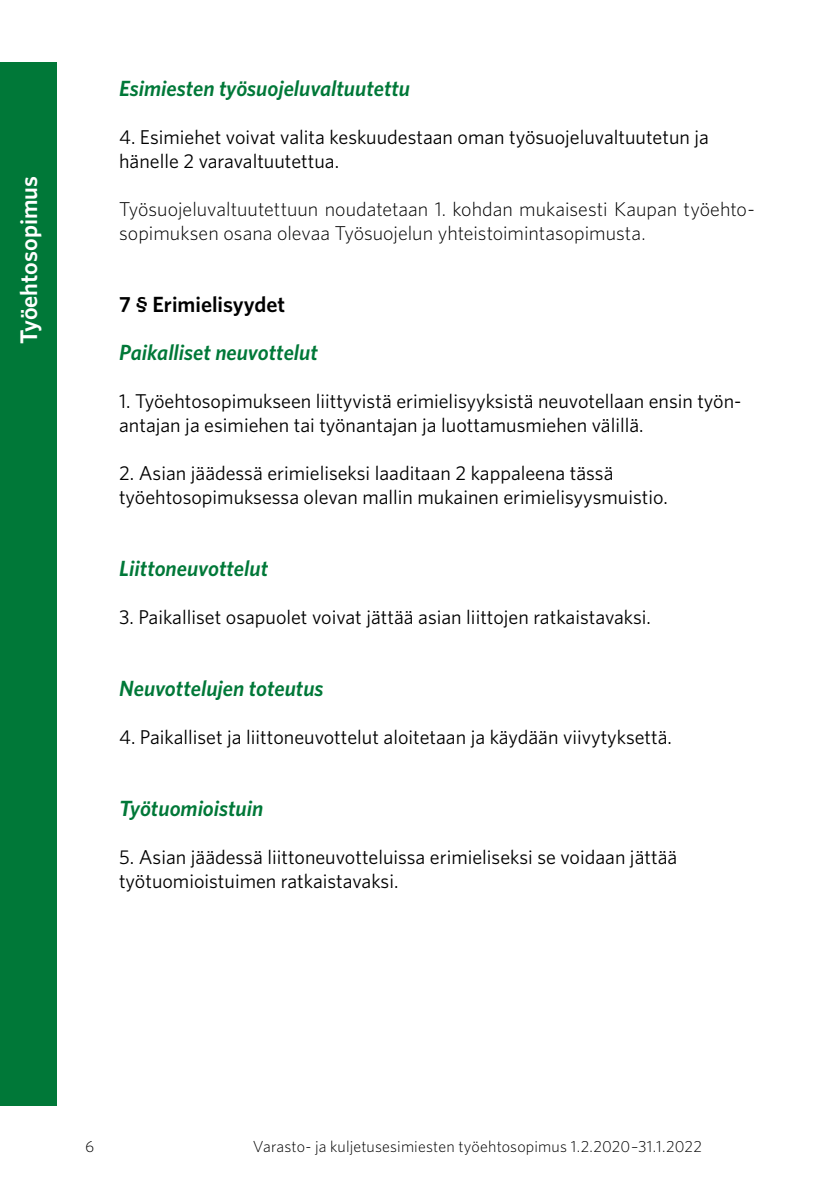
<style>
.page{position:relative;width:840px;height:1191px;background:#fff}
.page>*{position:absolute;margin:0;border:0;box-sizing:border-box;transform-origin:0 0}
.t1{font:600 24px "Whitney";color:#fff}
.t2{font:italic 600 22px "Whitney";color:#007838}
.t3{font:600 22px "Whitney";color:#000}
.t4{font:20px/24px "Whitney";color:#000}
.t5{font:300 20px/24px "Whitney";color:#000}
.t6{font:300 16px "Whitney";letter-spacing:.01em;color:#000}
</style>
<div class="page">
<div style="left:0;top:63px;width:56px;height:1042px;background:#007838"></div>
<p class="t1" style="left:13px;top:344px;width:169px;rotate:-90deg">Työehtosopimus</p>
<p class="t2" style="left:119px;top:74px;width:292px">Esimiesten työsuojeluvaltuutettu</p>
<p class="t4" style="left:119px;top:125px;width:591px">4. Esimiehet voivat valita keskuudestaan oman työsuojeluvaltuutetun ja hänelle 2 varavaltuutettua.</p>
<p class="t5" style="left:119px;top:196px;width:634px">Työsuojeluvaltuutettuun noudatetaan 1. kohdan mukaisesti Kaupan työehto&shy;sopimuksen osana olevaa Työsuojelun yhteistoimintasopimusta.</p>
<p class="t3" style="left:119px;top:290px;width:167px">7 § Erimielisyydet</p>
<p class="t2" style="left:119px;top:338px;width:200px">Paikalliset neuvottelut</p>
<p class="t4" style="left:119px;top:389px;width:621px">1. Työehtosopimukseen liittyvistä erimielisyyksistä neuvotellaan ensin työn&shy;antajan ja esimiehen tai työnantajan ja luottamusmiehen välillä.</p>
<p class="t4" style="left:119px;top:461px;width:549px">2. Asian jäädessä erimieliseksi laaditaan 2 kappaleena tässä työehtosopimuksessa olevan mallin mukainen erimielisyysmuistio.</p>
<p class="t2" style="left:119px;top:554px;width:150px">Liittoneuvottelut</p>
<p class="t4" style="left:119px;top:605px;width:533px">3. Paikalliset osapuolet voivat jättää asian liittojen ratkaistavaksi.</p>
<p class="t2" style="left:119px;top:674px;width:206px">Neuvottelujen toteutus</p>
<p class="t4" style="left:119px;top:725px;width:554px">4. Paikalliset ja liittoneuvottelut aloitetaan ja käydään viivytyksettä.</p>
<p class="t2" style="left:119px;top:794px;width:145px">Työtuomioistuin</p>
<p class="t4" style="left:119px;top:845px;width:559px">5. Asian jäädessä liittoneuvotteluissa erimieliseksi se voidaan jättää työtuomioistuimen ratkaistavaksi.</p>
<p class="t6" style="left:85px;top:1136px;width:11px">6</p>
<p class="t6" style="left:252px;top:1136px;width:450px">Varasto- ja kuljetusesimiesten työehtosopimus 1.2.2020–31.1.2022</p>
</div>
